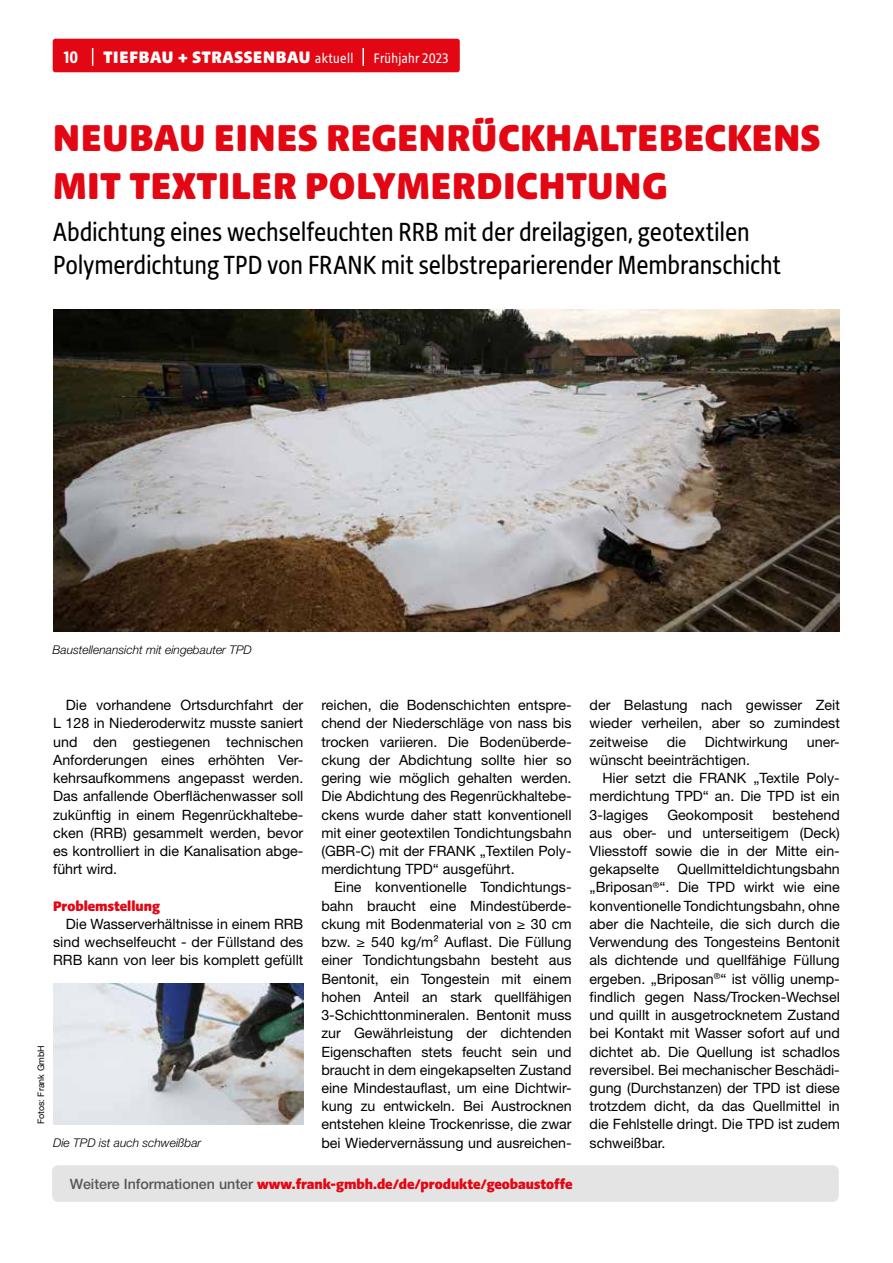
<style>
.page{position:relative;width:893px;height:1263px;background:#fff}
.page>*{position:absolute;margin:0;border:0;box-sizing:border-box;transform-origin:0 0}
.t1{font:900 40.5px/47.4px "Hagebau";letter-spacing:.02em;color:#e30613}
.t2{font:28.5px/33px "Hagebau Condensed";letter-spacing:-.005em;color:#000}
.t3{font:900 18px "Hagebau";letter-spacing:.04em;color:#fff}
.t4{font:700 18px "Hagebau Condensed";color:#fff}
.t5{font:900 15px "Hagebau";color:#e30613}
.t6{font:15px "Hagebau Condensed";letter-spacing:.02em;color:#fff}
.t7{font:14.25px/18.3px "Helvetica Neue LT Pro";color:#000;text-align:justify}
.t8{font:italic 300 12px "Helvetica Neue LT Pro";color:#000}
.t9{font:9px "Helvetica Neue LT Pro";color:#000}
.s1{font-family:"Hagebau Condensed";font-weight:400;font-size:15px}
.s2{font-family:"Helvetica Neue LT Pro";font-weight:500;font-size:14.25px;color:#575756}
</style>
<div class="page">
<div style="left:53px;top:39px;width:407px;height:33px;background:#e30613;border-radius:3px"></div>
<svg style="left:92px;top:48px;width:1px;height:18px"></svg>
<svg style="left:362px;top:48px;width:2px;height:18px"></svg>
<div style="left:52px;top:1165px;width:787px;height:37px;background:#e4e4e4;border-radius:6px"></div>
<img style="left:53px;top:309px;width:787px;height:322px">
<img style="left:53px;top:984px;width:250px;height:140px">
<p class="t4" style="left:64px;top:46px;width:16px">10</p>
<p class="t3" style="left:103px;top:46px;width:252px">TIEFBAU + STRASSENBAU <span class="s1">aktuell</span></p>
<p class="t6" style="left:374px;top:49px;width:76px">Frühjahr 2023</p>
<h1 class="t1" style="left:53px;top:114px;width:769px">NEUBAU EINES REGENRÜCKHALTEBECKENS<br>MIT TEXTILER POLYMERDICHTUNG</h1>
<h2 class="t2" style="left:53px;top:215px;width:729px">Abdichtung eines wechselfeuchten RRB mit der dreilagigen, geotextilen<br>Polymerdichtung TPD von FRANK mit selbstreparierender Membranschicht</h2>
<p class="t8" style="left:52px;top:643px;width:201px">Baustellenansicht mit eingebauter TPD</p>
<p class="t9" style="left:35px;top:1124px;width:81px;rotate:-90deg">Fotos: Frank GmbH</p>
<p class="t7" style="left:53px;top:696px;width:252px;text-indent:13px">Die vorhandene Ortsdurchfahrt der L 128 in Niederoderwitz musste saniert und den gestiegenen technischen Anforderungen eines erhöhten Ver&shy;kehrsaufkommens angepasst werden.<br>Das anfallende Oberflächenwasser soll zukünftig in einem Regenrückhaltebe&shy;cken (RRB) gesammelt werden, bevor es kontrolliert in die Kanalisation abge&shy;führt wird.</p>
<p class="t5" style="left:53px;top:896px;width:108px">Problemstellung</p>
<p class="t7" style="left:53px;top:914px;width:252px;text-indent:13px">Die Wasserverhältnisse in einem RRB sind wechselfeucht - der Füllstand des RRB kann von leer bis komplett gefüllt</p>
<p class="t7" style="left:321px;top:696px;width:252px">reichen, die Bodenschichten entspre&shy;chend der Niederschläge von nass bis trocken variieren. Die Bodenüberde&shy;ckung der Abdichtung sollte hier so gering wie möglich gehalten werden.<br>Die Abdichtung des Regenrückhaltebe&shy;ckens wurde daher statt konventionell mit einer geotextilen Tondichtungsbahn (GBR-C) mit der FRANK „Textilen Poly&shy;merdichtung TPD“ ausgeführt.</p>
<p class="t7" style="left:321px;top:878px;width:252px;text-indent:13px">Eine konventionelle Tondichtungs&shy;bahn braucht eine Mindestüberde&shy;ckung mit Bodenmaterial von ≥ 30 cm bzw. ≥ 540 kg/m² Auflast. Die Füllung einer Tondichtungsbahn besteht aus Bentonit, ein Tongestein mit einem hohen Anteil an stark quellfähigen 3-Schichttonmineralen. Bentonit muss zur Gewährleistung der dichtenden Eigenschaften stets feucht sein und braucht in dem eingekapselten Zustand eine Mindestauflast, um eine Dichtwir&shy;kung zu entwickeln. Bei Austrocknen entstehen kleine Trockenrisse, die zwar bei Wiedervernässung und ausreichen-</p>
<p class="t5" style="left:70px;top:1174px;width:504px"><span class="s2">Weitere Informationen unter</span> www.frank-gmbh.de/de/produkte/geobaustoffe</p>
<p class="t7" style="left:590px;top:696px;width:252px">der Belastung nach gewisser Zeit wieder verheilen, aber so zumindest zeitweise</p>
<p class="t7" style="left:667px;top:732px;width:21px">die</p>
<p class="t7" style="left:705px;top:732px;width:85px">Dichtwirkung</p>
<p class="t7" style="left:807px;top:732px;width:35px">uner-</p>
<p class="t7" style="left:590px;top:750px;width:162px">wünscht beeinträchtigen.</p>
<p class="t7" style="left:602px;top:768px;width:239px">Hier setzt die FRANK „Textile Poly-</p>
<p class="t7" style="left:590px;top:787px;width:252px">merdichtung TPD“ an. Die TPD ist ein</p>
<p class="t7" style="left:590px;top:805px;width:60px">3-lagiges</p>
<p class="t7" style="left:667px;top:805px;width:87px">Geokomposit</p>
<p class="t7" style="left:590px;top:805px;width:252px;text-indent:183px">bestehend aus ober- und unterseitigem (Deck)<br>Vliesstoff sowie die in der Mitte ein&shy;gekapselte</p>
<p class="t7" style="left:590px;top:860px;width:252px;text-indent:88px">Quellmitteldichtungsbahn „Briposan<sup>®</sup>“. Die TPD wirkt wie eine konventionelle Tondichtungsbahn, ohne aber die Nachteile, die sich durch die Verwendung des Tongesteins Bentonit als dichtende und quellfähige Füllung ergeben. „Briposan<sup>®</sup>“ ist völlig unemp&shy;findlich gegen Nass/Trocken-Wechsel und quillt in ausgetrocknetem Zustand bei Kontakt mit Wasser sofort auf und dichtet ab. Die Quellung ist schadlos reversibel. Bei mechanischer Beschädi&shy;gung (Durchstanzen) der TPD ist diese trotzdem dicht, da das Quellmittel in die Fehlstelle dringt. Die TPD ist zudem</p>
<p class="t8" style="left:53px;top:1136px;width:150px">Die TPD ist auch schweißbar</p>
<p class="t7" style="left:590px;top:1133px;width:77px">schweißbar.</p>
</div>
